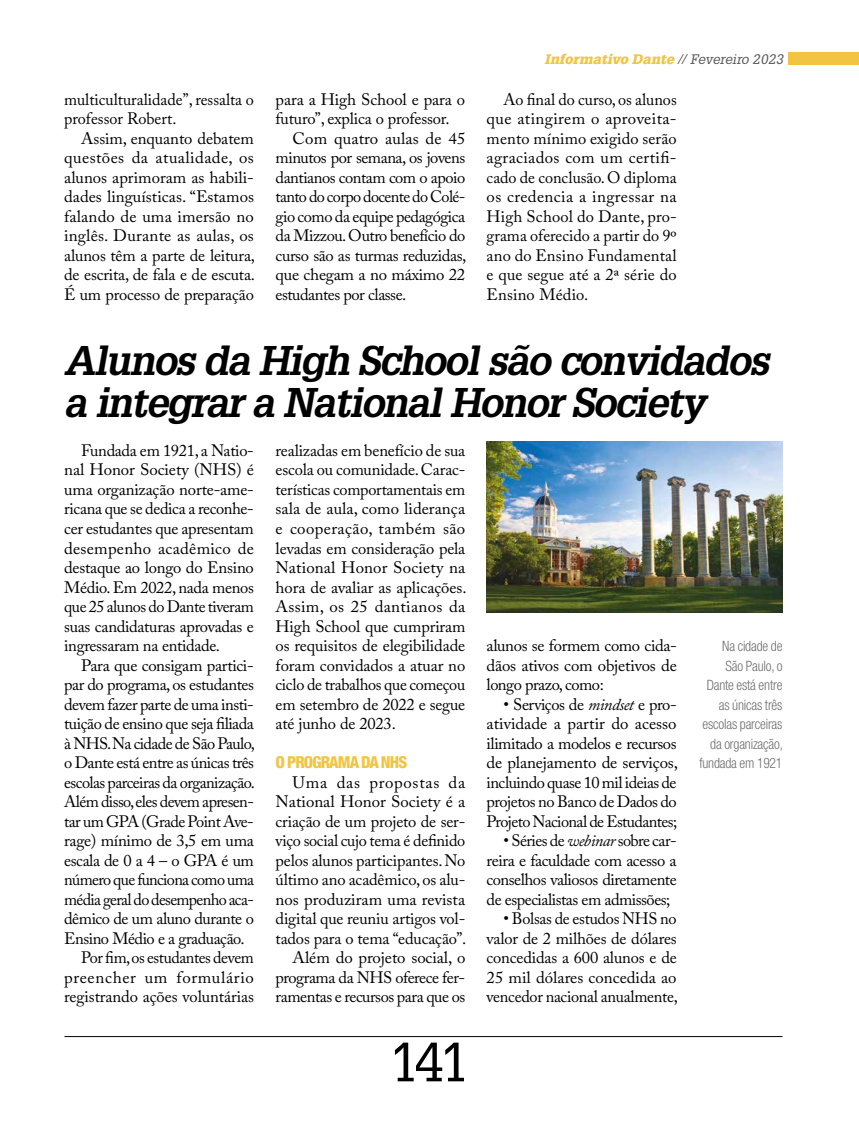
<style>
.page{position:relative;width:859px;height:1132px;background:#fff}
.page>*{position:absolute;margin:0;border:0;box-sizing:border-box;transform-origin:0 0}
.t1{font:54px "Glypha LT Std";color:#000}
.t2{font:italic 700 40.5px/42px "Glypha LT Std";letter-spacing:-.04em;color:#000}
.t3{font:16.5px/19.5px "Adobe Caslon Pro";letter-spacing:-.02em;color:#000;text-align:justify}
.t4{font:16.5px "Adobe Caslon Pro";letter-spacing:-.04em;color:#000}
.t5{font:16.5px/19.5px "Adobe Caslon Pro";color:#000}
.t6{font:16.5px "Adobe Caslon Pro";letter-spacing:.04em;color:#000}
.t7{font:16.5px "Adobe Caslon Pro";letter-spacing:.005em;color:#000}
.t8{font:800 condensed 16.5px "Helvetica Neue LT Std";letter-spacing:-.055em;color:#f1c441}
.t9{font:300 condensed 14.25px/19.5px "Helvetica Neue LT Std";letter-spacing:-.015em;color:#706f6f;text-align:right;scale:.95 1}
.t10{font:italic 900 13.5px "Glypha LT Std";letter-spacing:.01em;color:#f1c441}
.s1{font-weight:400;color:#575756}
.s2{font-style:italic}
</style>
<div class="page">
<img style="left:487px;top:441px;width:295px;height:171px">
<hr style="left:64px;top:1035px;width:718px;height:1px;background:#000">
<div style="left:788px;top:52px;width:71px;height:13px;background:#f1c441"></div>
<p class="t5" style="left:64px;top:89px;width:191px">multiculturalidade”, ressalta o professor Robert.</p>
<p class="t3" style="left:64px;top:128px;width:192px;text-indent:17px">Assim, enquanto debatem questões da atualidade, os alunos aprimoram as habili&shy;dades linguísticas. “Estamos falando de uma imersão no inglês. Durante as aulas, os alunos têm a parte de leitura, de escrita, de fala e de escuta.<br>É um processo de preparação</p>
<p class="t3" style="left:276px;top:89px;width:191px">para a High School e para o</p>
<p class="t3" style="left:276px;top:109px;width:175px">futuro”, explica o professor.</p>
<p class="t7" style="left:293px;top:128px;width:174px">Com quatro aulas de 45</p>
<p class="t3" style="left:276px;top:148px;width:191px">minutos por semana, os jovens</p>
<p class="t3" style="left:276px;top:167px;width:191px">dantianos contam com o apoio</p>
<p class="t4" style="left:276px;top:187px;width:191px">tanto do corpo docente do Colé-</p>
<p class="t3" style="left:276px;top:206px;width:191px">gio como da equipe pedagógica</p>
<p class="t3" style="left:276px;top:226px;width:191px">da Mizzou. Outro benefício do</p>
<p class="t3" style="left:276px;top:245px;width:192px">curso são as turmas reduzidas,</p>
<p class="t3" style="left:276px;top:265px;width:191px">que chegam a no máximo 22</p>
<p class="t3" style="left:276px;top:284px;width:132px">estudantes por classe.</p>
<p class="t10" style="left:545px;top:51px;width:240px">Informativo Dante <span class="s1">// Fevereiro 2023</span></p>
<p class="t3" style="left:487px;top:89px;width:192px;text-indent:17px">Ao final do curso, os alunos que atingirem o aproveita&shy;mento mínimo exigido serão agraciados com um certifi&shy;cado de conclusão. O diploma os credencia a ingressar na High School do Dante, pro&shy;grama oferecido a partir do 9º ano do Ensino Fundamental e que segue até a 2ª série do Ensino Médio.</p>
<h2 class="t2" style="left:64px;top:339px;width:707px">Alunos da High School são convidados a integrar a National Honor Society</h2>
<p class="t3" style="left:64px;top:440px;width:191px;text-indent:17px">Fundada em 1921, a Natio&shy;nal Honor Society (NHS) é uma organização norte-ame&shy;ricana que se dedica a reconhe&shy;cer estudantes que apresentam desempenho acadêmico de destaque ao longo do Ensino Médio. Em 2022, nada menos que 25 alunos do Dante tiveram suas candidaturas aprovadas e ingressaram na entidade.</p>
<p class="t3" style="left:81px;top:655px;width:174px">Para que consigam partici-</p>
<p class="t3" style="left:64px;top:674px;width:191px">par do programa, os estudantes</p>
<p class="t3" style="left:64px;top:694px;width:191px">devem fazer parte de uma insti-</p>
<p class="t3" style="left:64px;top:713px;width:191px">tuição de ensino que seja filiada</p>
<p class="t3" style="left:64px;top:733px;width:192px">à NHS. Na cidade de São Paulo,</p>
<p class="t3" style="left:64px;top:752px;width:191px">o Dante está entre as únicas três</p>
<p class="t3" style="left:64px;top:772px;width:192px">escolas parceiras da organização.</p>
<p class="t3" style="left:64px;top:791px;width:191px">Além disso, eles devem apresen-</p>
<p class="t3" style="left:64px;top:811px;width:191px">tar um GPA (Grade Point Ave-</p>
<p class="t3" style="left:64px;top:830px;width:191px">rage) mínimo de 3,5 em uma</p>
<p class="t3" style="left:64px;top:850px;width:191px">escala de 0 a 4 – o GPA é um</p>
<p class="t4" style="left:64px;top:869px;width:191px">número que funciona como uma</p>
<p class="t4" style="left:64px;top:889px;width:191px">média geral do desempenho aca-</p>
<p class="t3" style="left:64px;top:908px;width:191px">dêmico de um aluno durante o</p>
<p class="t3" style="left:64px;top:928px;width:182px">Ensino Médio e a graduação.</p>
<p class="t3" style="left:81px;top:947px;width:174px">Por fim, os estudantes devem</p>
<p class="t6" style="left:64px;top:967px;width:191px">preencher um formulário</p>
<p class="t3" style="left:64px;top:986px;width:191px">registrando ações voluntárias</p>
<p class="t3" style="left:276px;top:440px;width:192px">realizadas em benefício de sua escola ou comunidade. Carac&shy;terísticas comportamentais em sala de aula, como liderança e cooperação, também são levadas em consideração pela National Honor Society na hora de avaliar as aplicações.<br>Assim, os 25 dantianos da High School que cumpriram os requisitos de elegibilidade foram convidados a atuar no ciclo de trabalhos que começou em setembro de 2022 e segue até junho de 2023.</p>
<p class="t8" style="left:276px;top:751px;width:133px">O PROGRAMA DA NHS</p>
<p class="t3" style="left:276px;top:772px;width:192px;text-align:right">Uma das propostas da<br>National Honor Society é a criação de um projeto de ser&shy;viço social cujo tema é definido pelos alunos participantes. No último ano acadêmico, os alu&shy;nos produziram uma revista digital que reuniu artigos vol&shy;tados para o tema “educação”.<br>Além do projeto social, o programa da NHS oferece fer&shy;ramentas e recursos para que os</p>
<h1 class="t1" style="left:389px;top:1029px;width:82px">141</h1>
<p class="t3" style="left:487px;top:635px;width:192px">alunos se formem como cida&shy;dãos ativos com objetivos de longo prazo, como:</p>
<p class="t3" style="left:487px;top:694px;width:193px;text-indent:17px">• Serviços de <span class="s2">mindset</span> e pro&shy;atividade a partir do acesso ilimitado a modelos e recursos de planejamento de serviços, incluindo quase 10 mil ideias de projetos no Banco de Dados do Projeto Nacional de Estudantes;</p>
<p class="t3" style="left:487px;top:830px;width:192px;text-indent:17px">• Séries de <span class="s2">webinar</span> sobre car&shy;reira e faculdade com acesso a conselhos valiosos diretamente de especialistas em admissões;</p>
<p class="t3" style="left:487px;top:908px;width:193px;text-indent:17px">• Bolsas de estudos NHS no valor de 2 milhões de dólares concedidas a 600 alunos e de 25 mil dólares concedida ao vencedor nacional anualmente,</p>
<p class="t9" style="left:699px;top:636px;width:89px">Na cidade de<br>São Paulo, o<br>Dante está entre as únicas três escolas parceiras da organização, fundada em 1921</p>
</div>
